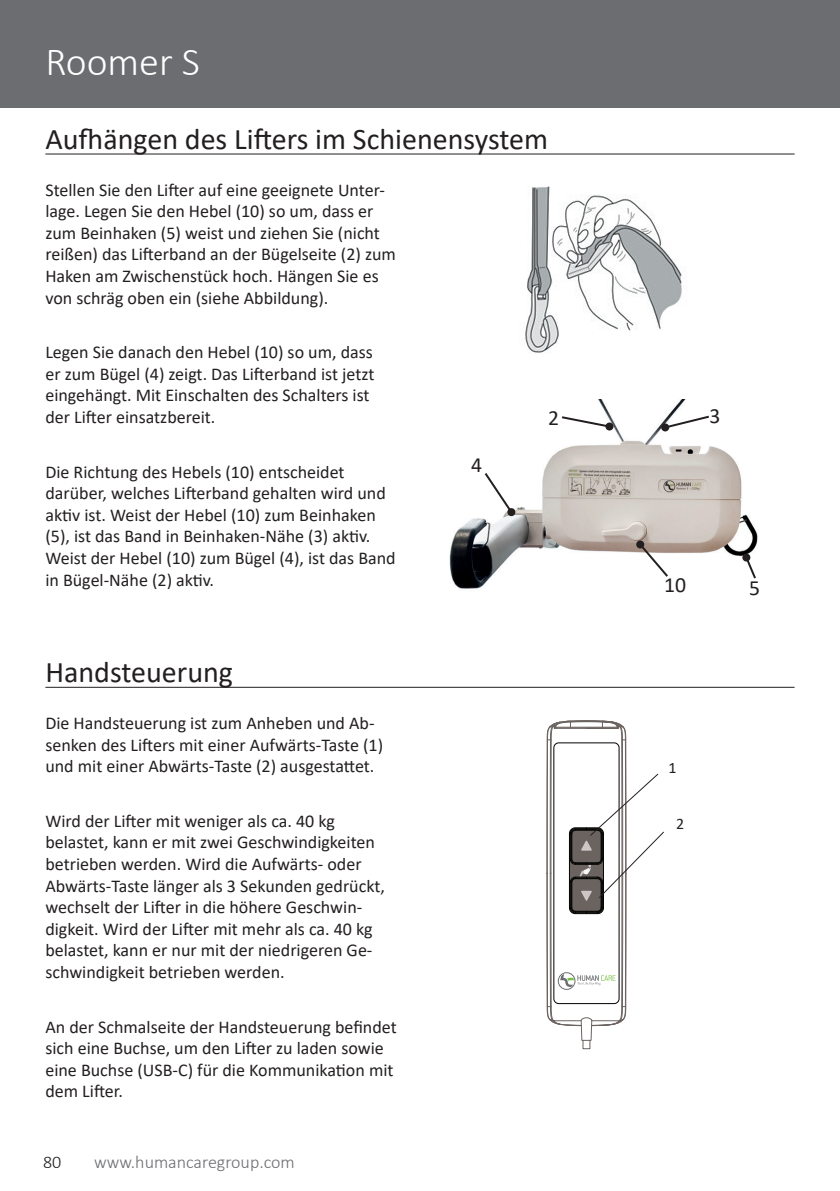
<style>
.page{position:relative;width:840px;height:1191px;background:#fff}
.page>*{position:absolute;margin:0;border:0;box-sizing:border-box;transform-origin:0 0}
.t1{font:300 40px "Calibri";color:#fff}
.t2{font:30px "Calibri";color:#231f20}
.t3{font:21.6px "Calibri";color:#231f20}
.t4{font:18px/21.6px "Calibri";color:#231f20}
.t5{font:300 18px "Calibri";color:#6c6d70}
.t6{font:300 18px "Calibri";color:#231f20}
.t7{font:16px "Calibri";color:#231f20}
</style>
<div class="page">
<div style="left:0;top:0;width:839px;height:108px;background:#6c6d70"></div>
<hr style="left:45px;top:153px;width:749px;height:1px;background:#231f20">
<hr style="left:45px;top:687px;width:749px;height:1px;background:#231f20">
<img style="left:525px;top:186px;width:160px;height:167px">
<svg style="left:546px;top:720px;width:118px;height:329px"></svg>
<img style="left:449px;top:400px;width:309px;height:189px">
<svg style="left:662px;top:414px;width:48px;height:16px"></svg>
<svg style="left:660px;top:423px;width:8px;height:8px"></svg>
<svg style="left:559px;top:415px;width:52px;height:14px"></svg>
<div style="left:605px;top:422px;width:8px;height:8px;background:#231f20;border-radius:50%"></div>
<svg style="left:637px;top:541px;width:32px;height:38px"></svg>
<div style="left:636px;top:540px;width:8px;height:8px;background:#231f20;border-radius:50%"></div>
<svg style="left:743px;top:555px;width:14px;height:26px"></svg>
<div style="left:742px;top:553px;width:8px;height:8px;background:#231f20;border-radius:50%"></div>
<svg style="left:482px;top:471px;width:32px;height:44px"></svg>
<div style="left:507px;top:508px;width:8px;height:8px;background:#231f20;border-radius:50%"></div>
<h1 class="t1" style="left:45px;top:37px;width:156px">Roomer S</h1>
<h2 class="t2" style="left:45px;top:118px;width:504px">Aufhängen des Lifters im Schienensystem</h2>
<p class="t4" style="left:45px;top:178px;width:352px">Stellen Sie den Lifter auf eine geeignete Unter&shy;lage. Legen Sie den Hebel (10) so um, dass er zum Beinhaken (5) weist und ziehen Sie (nicht reißen) das Lifterband an der Bügelseite (2) zum Haken am Zwischenstück hoch. Hängen Sie es von schräg oben ein (siehe Abbildung).</p>
<p class="t4" style="left:45px;top:341px;width:330px">Legen Sie danach den Hebel (10) so um, dass er zum Bügel (4) zeigt. Das Lifterband ist jetzt eingehängt. Mit Einschalten des Schalters ist der Lifter einsatzbereit.</p>
<p class="t4" style="left:45px;top:460px;width:351px">Die Richtung des Hebels (10) entscheidet darüber, welches Lifterband gehalten wird und aktiv ist. Weist der Hebel (10) zum Beinhaken (5), ist das Band in Beinhaken-Nähe (3) aktiv.<br>Weist der Hebel (10) zum Bügel (4), ist das Band in Bügel-Nähe (2) aktiv.</p>
<h2 class="t2" style="left:45px;top:651px;width:189px">Handsteuerung</h2>
<p class="t4" style="left:45px;top:711px;width:339px">Die Handsteuerung ist zum Anheben und Ab&shy;senken des Lifters mit einer Aufwärts-Taste (1) und mit einer Abwärts-Taste (2) ausgestattet.</p>
<p class="t4" style="left:45px;top:809px;width:341px">Wird der Lifter mit weniger als ca. 40 kg belastet, kann er mit zwei Geschwindigkeiten betrieben werden. Wird die Aufwärts- oder Abwärts-Taste länger als 3 Sekunden gedrückt, wechselt der Lifter in die höhere Geschwin&shy;digkeit. Wird der Lifter mit mehr als ca. 40 kg belastet, kann er nur mit der niedrigeren Ge&shy;schwindigkeit betrieben werden.</p>
<p class="t4" style="left:45px;top:1015px;width:353px">An der Schmalseite der Handsteuerung befindet sich eine Buchse, um den Lifter zu laden sowie eine Buchse (USB-C) für die Kommunikation mit dem Lifter.</p>
<p class="t6" style="left:43px;top:1151px;width:20px">80</p>
<p class="t5" style="left:94px;top:1151px;width:202px">www.humancaregroup.com</p>
<p class="t3" style="left:471px;top:450px;width:12px">4</p>
<p class="t3" style="left:548px;top:402px;width:12px">2</p>
<p class="t3" style="left:709px;top:401px;width:12px">3</p>
<p class="t3" style="left:663px;top:570px;width:23px">10</p>
<p class="t3" style="left:748px;top:572px;width:12px">5</p>
<p class="t7" style="left:668px;top:757px;width:10px">1</p>
<p class="t7" style="left:675px;top:812px;width:10px">2</p>
</div>
